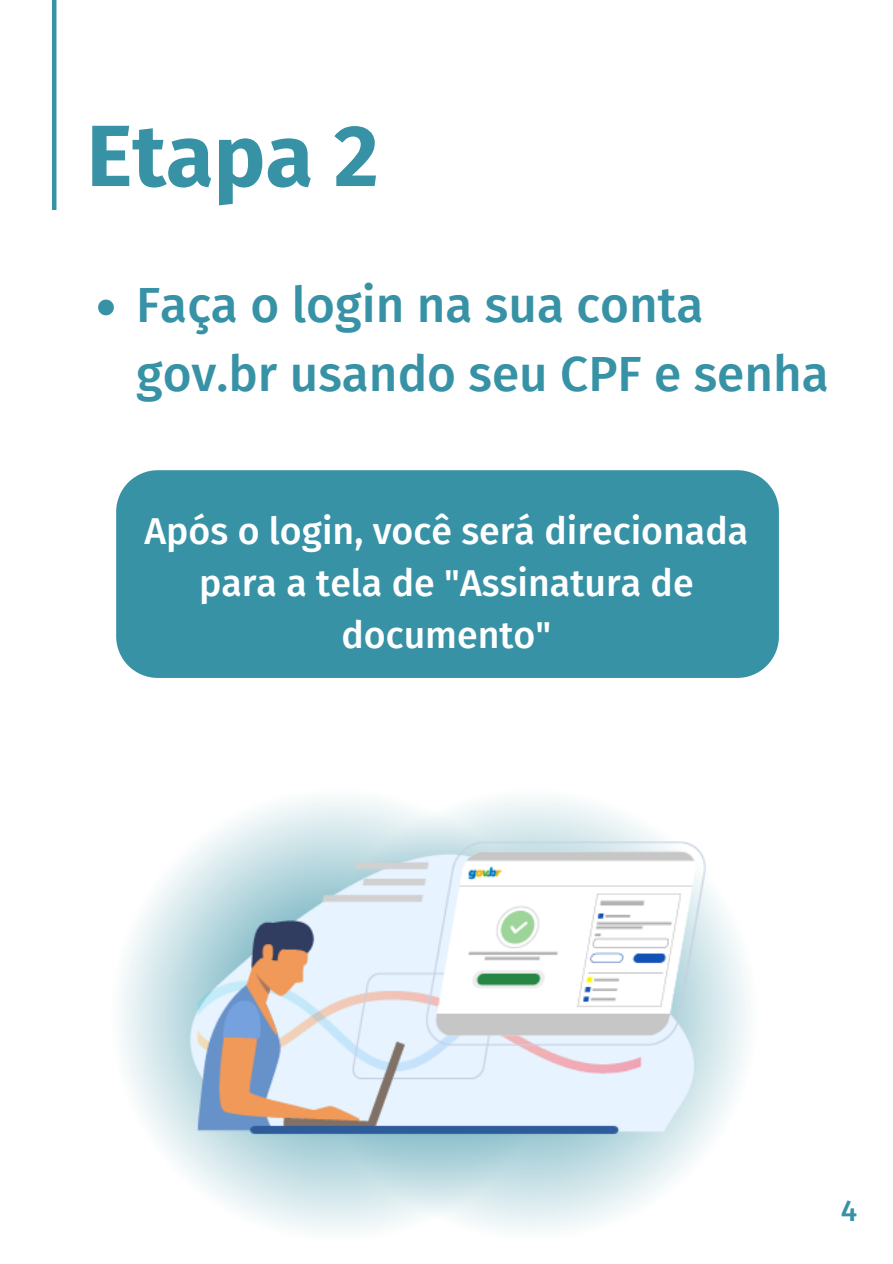
<style>
.page{position:relative;width:893px;height:1264px;background:#fff}
.page>*{position:absolute;margin:0;border:0;box-sizing:border-box;transform-origin:0 0}
.t1{font:700 86.85px "Fira Sans";color:#3892a6}
.t2{font:500 49.5px/68.6px "Fira Sans";color:#3892a6}
.t3{font:500 37.5px/51.8px "Fira Sans";color:#fff;text-align:center}
.t4{font:500 30px "Fira Sans";color:#3892a6}
</style>
<div class="page">
<hr style="left:52px;top:0;width:4px;height:210px;background:#3892a6">
<svg style="left:285px;top:767px;width:493px;height:493px"></svg>
<svg style="left:89px;top:767px;width:495px;height:494px"></svg>
<img style="left:154px;top:828px;width:584px;height:333px">
<div style="left:116px;top:470px;width:662px;height:208px;background:#3892a6"></div>
<svg style="left:98px;top:299px;width:16px;height:16px"></svg>
<p class="t1" style="left:87px;top:105px;width:293px">Etapa 2</p>
<p class="t2" style="left:136px;top:271px;width:694px">Faça o login na sua conta gov.br usando seu CPF e senha</p>
<p class="t3" style="left:144px;top:506px;width:605px">Após o login, você será direcionada para a tela de "Assinatura de documento"</p>
<p class="t4" style="left:840px;top:1192px;width:18px">4</p>
</div>
